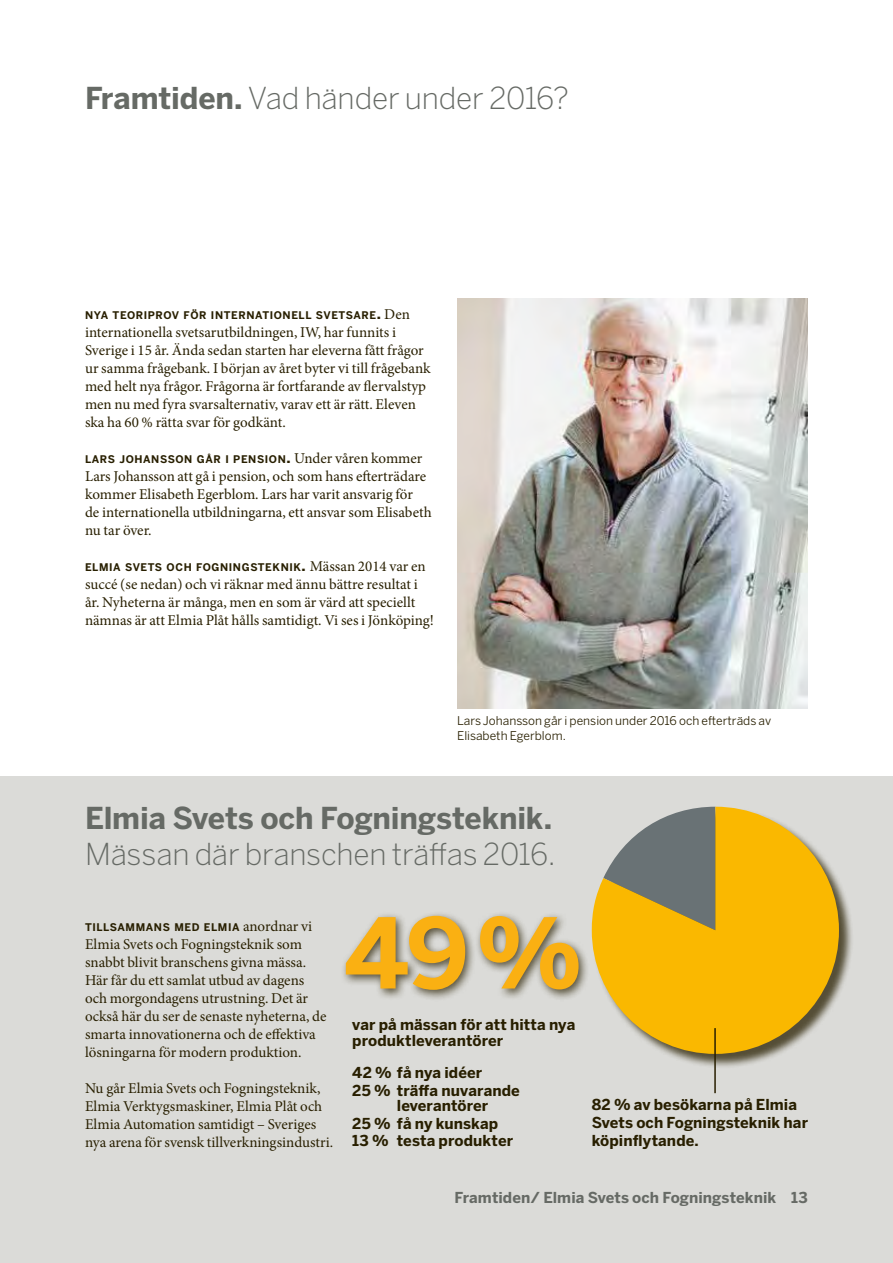
<style>
.page{position:relative;width:893px;height:1263px;background:#fff}
.page>*{position:absolute;margin:0;border:0;box-sizing:border-box;transform-origin:0 0}
.t1{font:700 96.45px "Benton Sans";color:#fab012}
.t2{font:300 30px "Benton Sans";letter-spacing:-.01em;color:#666a65}
.t3{font:700 30px "Benton Sans";letter-spacing:-.01em;color:#666a65}
.t4{font:15px/18px "Minion Pro";color:#281f00}
.t5{font:700 15px/17.4px "Benton Sans";letter-spacing:.005em;color:#281f00}
.t6{font:700 15px "Benton Sans";letter-spacing:.005em;color:#666a65}
.t7{font:12px/15px "Benton Sans";color:#281f00}
.t8{font:700 10.5px "Benton Sans";letter-spacing:.055em;color:#281f00}
.s1{font-weight:700}
.s2{font-size:15px}
.s3{font-family:"Minion Pro";font-weight:400;font-size:15px}
</style>
<div class="page">
<div style="left:0;top:777px;width:893px;height:486px;background:#dbdbd8"></div>
<div style="left:592px;top:807px;width:261px;height:261px;background:#281f00;opacity:.75"></div>
<svg style="left:592px;top:807px;width:247px;height:247px;fill:#fab800"></svg>
<hr style="left:714px;top:1028px;width:2px;height:65px;background:#281f00">
<div style="left:341px;top:911px;width:249px;height:90px;background:#281f00;opacity:.75"></div>
<img style="left:457px;top:298px;width:350px;height:410px">
<h2 class="t2" style="left:85px;top:80px;width:485px"><span class="s1">Framtiden.</span> Vad händer under 2016?</h2>
<p class="t8" style="left:85px;top:309px;width:326px">NYA TEORIPROV FÖR INTERNATIONELL SVETSARE<span class="s2">.</span> <span class="s3">Den</span></p>
<p class="t4" style="left:85px;top:323px;width:347px">internationella svetsarutbildningen, IW, har funnits i Sverige i 15 år. Ända sedan starten har eleverna fått frågor ur samma frågebank. I början av året byter vi till frågebank med helt nya frågor. Frågorna är fortfarande av flervalstyp men nu med fyra svarsalternativ, varav ett är rätt. Eleven ska ha 60 % rätta svar för godkänt.</p>
<p class="t8" style="left:85px;top:453px;width:339px">LARS JOHANSSON GÅR I PENSION<span class="s2">.</span> <span class="s3">Under våren kommer</span></p>
<p class="t4" style="left:85px;top:467px;width:348px">Lars Johansson att gå i pension, och som hans efterträdare kommer Elisabeth Egerblom. Lars har varit ansvarig för<br>de internationella utbildningarna, ett ansvar som Elisabeth nu tar över.</p>
<p class="t8" style="left:85px;top:561px;width:342px">ELMIA SVETS OCH FOGNINGSTEKNIK<span class="s2">.</span> <span class="s3">Mässan 2014 var en</span></p>
<p class="t4" style="left:85px;top:575px;width:351px">succé (se nedan) och vi räknar med ännu bättre resultat i år. Nyheterna är många, men en som är värd att speciellt nämnas är att Elmia Plåt hålls samtidigt. Vi ses i Jönköping!</p>
<p class="t7" style="left:457px;top:712px;width:315px">Lars Johansson går i pension under 2016 och efterträds av<br>Elisabeth Egerblom.</p>
<h2 class="t3" style="left:85px;top:800px;width:469px">Elmia Svets och Fogningsteknik.</h2>
<h2 class="t2" style="left:85px;top:836px;width:472px">Mässan där branschen träffas 2016.</h2>
<p class="t8" style="left:85px;top:921px;width:229px">TILLSAMMANS MED ELMIA <span class="s3">anordnar vi</span></p>
<p class="t4" style="left:85px;top:935px;width:243px">Elmia Svets och Fogningsteknik som snabbt blivit branschens givna mässa.<br>Här får du ett samlat utbud av dagens och morgondagens utrustning. Det är också här du ser de senaste nyheterna, de smarta innovationerna och de effektiva lösningarna för modern produktion.</p>
<p class="t4" style="left:85px;top:1079px;width:250px">Nu går Elmia Svets och Fogningsteknik, Elmia Verktygsmaskiner, Elmia Plåt och Elmia Automation samtidigt – Sveriges nya arena för svensk tillverkningsindustri.</p>
<h1 class="t1" style="left:344px;top:896px;width:240px">49%</h1>
<p class="t5" style="left:352px;top:1017px;width:225px;line-height:15.3px">var på mässan för att hitta nya produktleverantörer</p>
<p class="t5" style="left:352px;top:1064px;width:169px">42 % få nya idéer<br>25 % träffa nuvarande</p>
<p class="t5" style="left:352px;top:1097px;width:162px;text-indent:45px">leverantörer<br>25 % få ny kunskap<br>13 % testa produkter</p>
<p class="t5" style="left:592px;top:1095px;width:218px;line-height:18px">82 % av besökarna på Elmia<br>Svets och Fogningsteknik har köpinflytande.</p>
<p class="t6" style="left:455px;top:1188px;width:355px">Framtiden/ Elmia Svets och Fogningsteknik 13</p>
</div>
